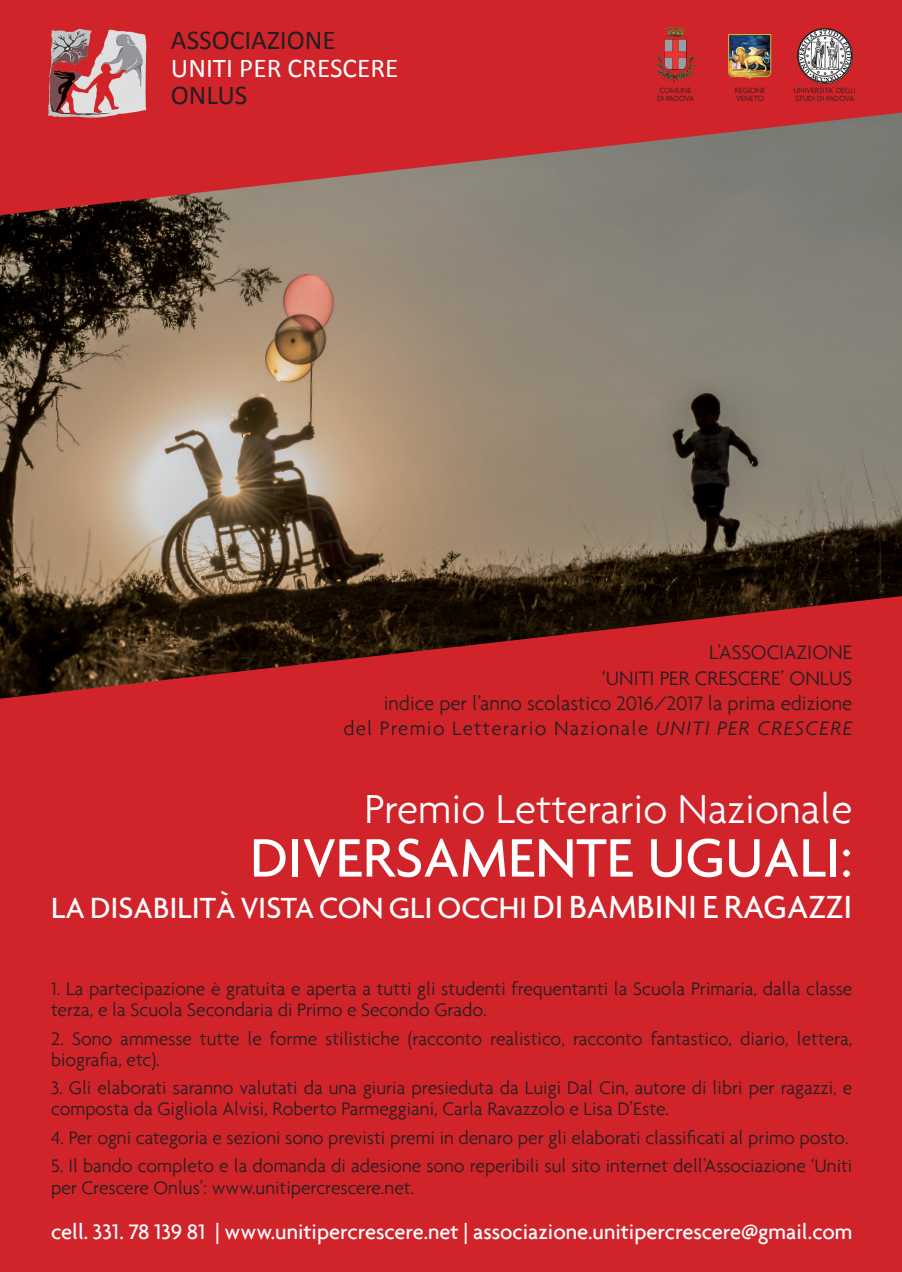
<style>
.page{position:relative;width:902px;height:1272px;background:#fff}
.page>*{position:absolute;margin:0;border:0;box-sizing:border-box;transform-origin:0 0}
.t1{font:500 58.5px "Agenda";color:#fff}
.t2{font:300 43.5px "Agenda";color:#fff}
.t3{font:500 31.5px "Agenda";color:#fff}
.t4{font:27.3px "Calibri";color:#231f20}
.t5{font:27.3px "Calibri";color:#fff}
.t6{font:500 22.5px "Agenda";color:#fff}
.t7{font:300 21px/25.2px "Agenda";color:#231f20;text-align:right}
.t8{font:300 19.5px/21px "Agenda";color:#231f20}
.t9{font:300 8.1px/8.1px "Agenda";color:#231f20}
.s1{font-style:italic}
.s2{font-size:34.5px}
</style>
<div class="page">
<img style="left:0;top:215px;width:901px;height:377px">
<svg style="left:0;top:106px;width:901px;height:109px;background:#aa4e4d"></svg>
<div style="left:0;top:0;width:901px;height:106px;background:#d1232a"></div>
<img style="left:35px;top:28px;width:122px;height:98px">
<div style="left:0;top:702px;width:901px;height:569px;background:#d1232a"></div>
<img style="left:657px;top:27px;width:37px;height:55px">
<img style="left:728px;top:34px;width:43px;height:44px">
<img style="left:797px;top:28px;width:55px;height:56px">
<div style="left:797px;top:28px;width:55px;height:55px;border:1px solid #231f20;border-radius:50%"></div>
<svg style="left:0;top:592px;width:901px;height:110px;background:#791c19"></svg>
<h3 class="t4" style="left:171px;top:23px;width:166px">ASSOCIAZIONE</h3>
<h3 class="t5" style="left:171px;top:50px;width:229px">UNITI PER CRESCERE</h3>
<h3 class="t4" style="left:171px;top:77px;width:78px">ONLUS</h3>
<p class="t9" style="left:657px;top:86px;width:39px;text-align:center">COMUNE<br>DI PADOVA</p>
<p class="t9" style="left:734px;top:86px;width:32px">REGIONE<br>VENETO</p>
<p class="t9" style="left:793px;top:86px;width:64px">UNIVERSITA’ DEGLI<br>STUDI DI PADOVA</p>
<p class="t7" style="left:343px;top:639px;width:510px">L’ASSOCIAZIONE<br>‘UNITI PER CRESCERE’ ONLUS<br>indice per l’anno scolastico 2016/2017 la prima edizione<br>del Premio Letterario Nazionale <span class="s1">UNITI PER CRESCERE</span></p>
<h2 class="t2" style="left:364px;top:783px;width:489px">Premio Letterario Nazionale</h2>
<h1 class="t1" style="left:250px;top:822px;width:603px">DIVERSAMENTE UGUALI:</h1>
<h3 class="t3" style="left:51px;top:888px;width:802px">LA DISABILITÀ VISTA CON GLI OCCHI <span class="s2">DI BAMBINI E RAGAZZI</span></h3>
<p class="t8" style="left:51px;top:978px;width:802px">1. La partecipazione è gratuita e aperta a tutti gli studenti frequentanti la Scuola Primaria, dalla classe terza, e la Scuola Secondaria di Primo e Secondo Grado.</p>
<p class="t8" style="left:51px;top:1027px;width:802px">2. Sono ammesse tutte le forme stilistiche (racconto realistico, racconto fantastico, diario, lettera, biografia, etc).</p>
<p class="t8" style="left:51px;top:1077px;width:802px">3. Gli elaborati saranno valutati da una giuria presieduta da Luigi Dal Cin, autore di libri per ragazzi, e composta da Gigliola Alvisi, Roberto Parmeggiani, Carla Ravazzolo e Lisa D’Este.</p>
<p class="t8" style="left:51px;top:1126px;width:799px">4. Per ogni categoria e sezioni sono previsti premi in denaro per gli elaborati classificati al primo posto.</p>
<p class="t8" style="left:51px;top:1154px;width:802px;line-height:21.6px">5. Il bando completo e la domanda di adesione sono reperibili sul sito internet dell’Associazione ‘Uniti per Crescere Onlus’: www.unitipercrescere.net.</p>
<p class="t6" style="left:51px;top:1218px;width:802px">cell. 331. 78 139 81 | www.unitipercrescere.net | associazione.unitipercrescere@gmail.com</p>
</div>
